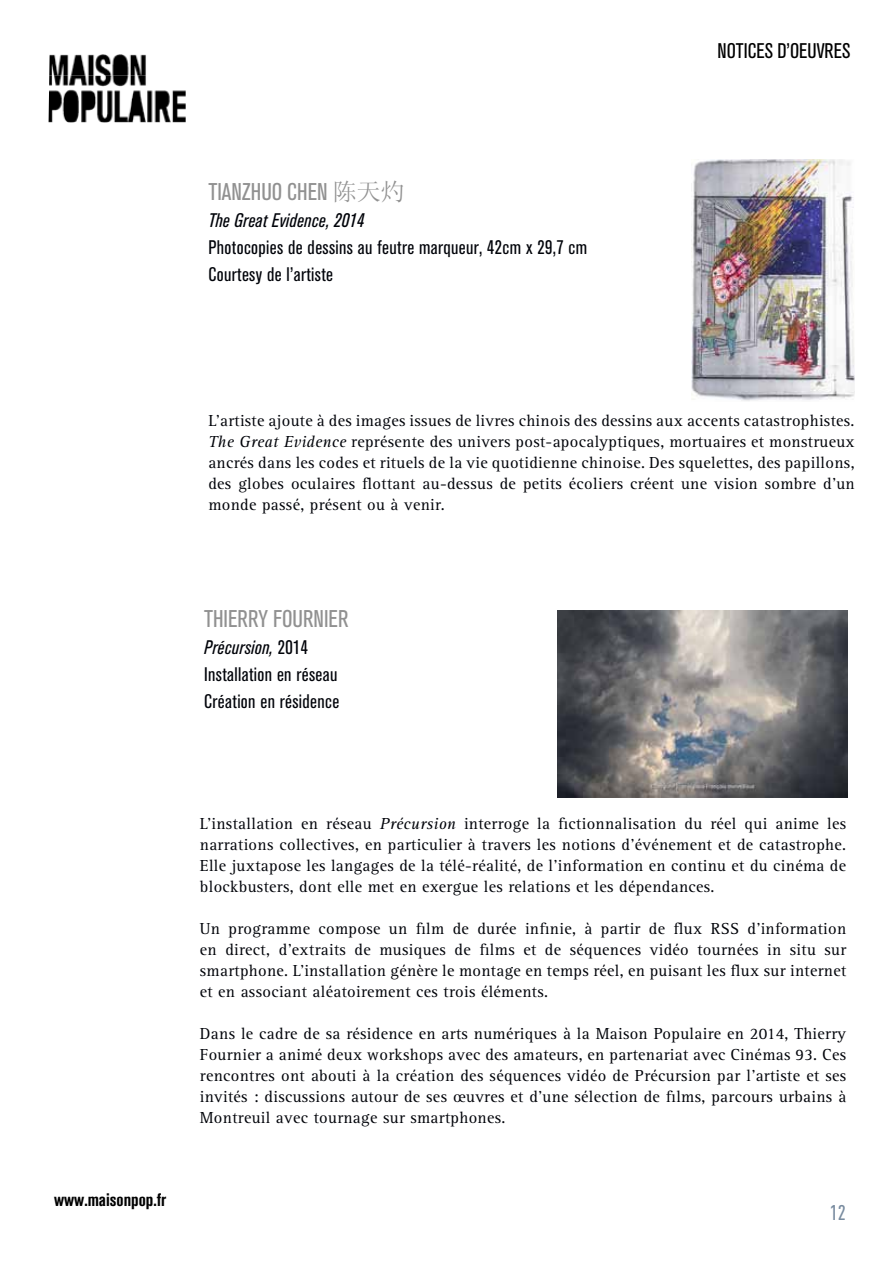
<style>
.page{position:relative;width:893px;height:1263px;background:#fff}
.page>*{position:absolute;margin:0;border:0;box-sizing:border-box;transform-origin:0 0}
.t1{font:condensed 24px "Akzidenz Grotesk BQ";color:#919191}
.t2{font:condensed 21px "Akzidenz Grotesk BQ";color:#000}
.t3{font:500 21px "DIN Cond";color:#788b9f}
.t4{font:condensed 19.5px/27px "Akzidenz Grotesk BQ";letter-spacing:.02em;color:#000309}
.t5{font:italic condensed 19.5px "Akzidenz Grotesk BQ";letter-spacing:.02em;color:#000309}
.t6{font:700 condensed 18px "Akzidenz Grotesk BQ";color:#000001}
.t7{font:16.5px/21px "Rotis Serif";letter-spacing:.02em;color:#000309;text-align:justify}
.s1{font-family:"Sim Sun";font-stretch:normal}
.s2{font-style:italic}
</style>
<div class="page">
<img style="left:49px;top:54px;width:137px;height:68px">
<img style="left:557px;top:610px;width:290px;height:187px">
<img style="left:691px;top:159px;width:164px;height:242px">
<h1 class="t1" style="left:208px;top:178px;width:198px">tianzhuo chen <span class="s1">陈天灼</span></h1>
<p class="t5" style="left:208px;top:209px;width:158px">The Great Evidence, 2014</p>
<p class="t4" style="left:208px;top:234px;width:380px">Photocopies de dessins au feutre marqueur, 42cm x 29,7 cm<br>Courtesy de l’artiste</p>
<p class="t2" style="left:717px;top:39px;width:134px">Notices d’oeuvres</p>
<p class="t7" style="left:208px;top:411px;width:648px">L’artiste ajoute à des images issues de livres chinois des dessins aux accents catastrophistes.<br><span class="s2">The Great Evidence</span> représente des univers post-apocalyptiques, mortuaires et monstrueux ancrés dans les codes et rituels de la vie quotidienne chinoise. Des squelettes, des papillons, des globes oculaires flottant au-dessus de petits écoliers créent une vision sombre d’un monde passé, présent ou à venir.</p>
<h1 class="t1" style="left:204px;top:605px;width:146px">Thierry fournier</h1>
<p class="t4" style="left:204px;top:634px;width:137px"><span class="s2">Précursion,</span> 2014<br>Installation en réseau<br>Création en résidence</p>
<p class="t6" style="left:54px;top:1189px;width:114px">www.maisonpop.fr</p>
<p class="t7" style="left:200px;top:814px;width:648px">L’installation en réseau <span class="s2">Précursion</span> interroge la fictionnalisation du réel qui anime les narrations collectives, en particulier à travers les notions d’événement et de catastrophe.<br>Elle juxtapose les langages de la télé-réalité, de l’information en continu et du cinéma de blockbusters, dont elle met en exergue les relations et les dépendances.</p>
<p class="t7" style="left:200px;top:919px;width:648px">Un programme compose un film de durée infinie, à partir de flux RSS d’information en direct, d’extraits de musiques de films et de séquences vidéo tournées in situ sur smartphone. L’installation génère le montage en temps réel, en puisant les flux sur internet et en associant aléatoirement ces trois éléments.</p>
<p class="t7" style="left:200px;top:1024px;width:648px">Dans le cadre de sa résidence en arts numériques à la Maison Populaire en 2014, Thierry Fournier a animé deux workshops avec des amateurs, en partenariat avec Cinémas 93. Ces rencontres ont abouti à la création des séquences vidéo de Précursion par l’artiste et ses invités : discussions autour de ses œuvres et d’une sélection de films, parcours urbains à Montreuil avec tournage sur smartphones.</p>
<p class="t3" style="left:830px;top:1199px;width:18px">12</p>
</div>
